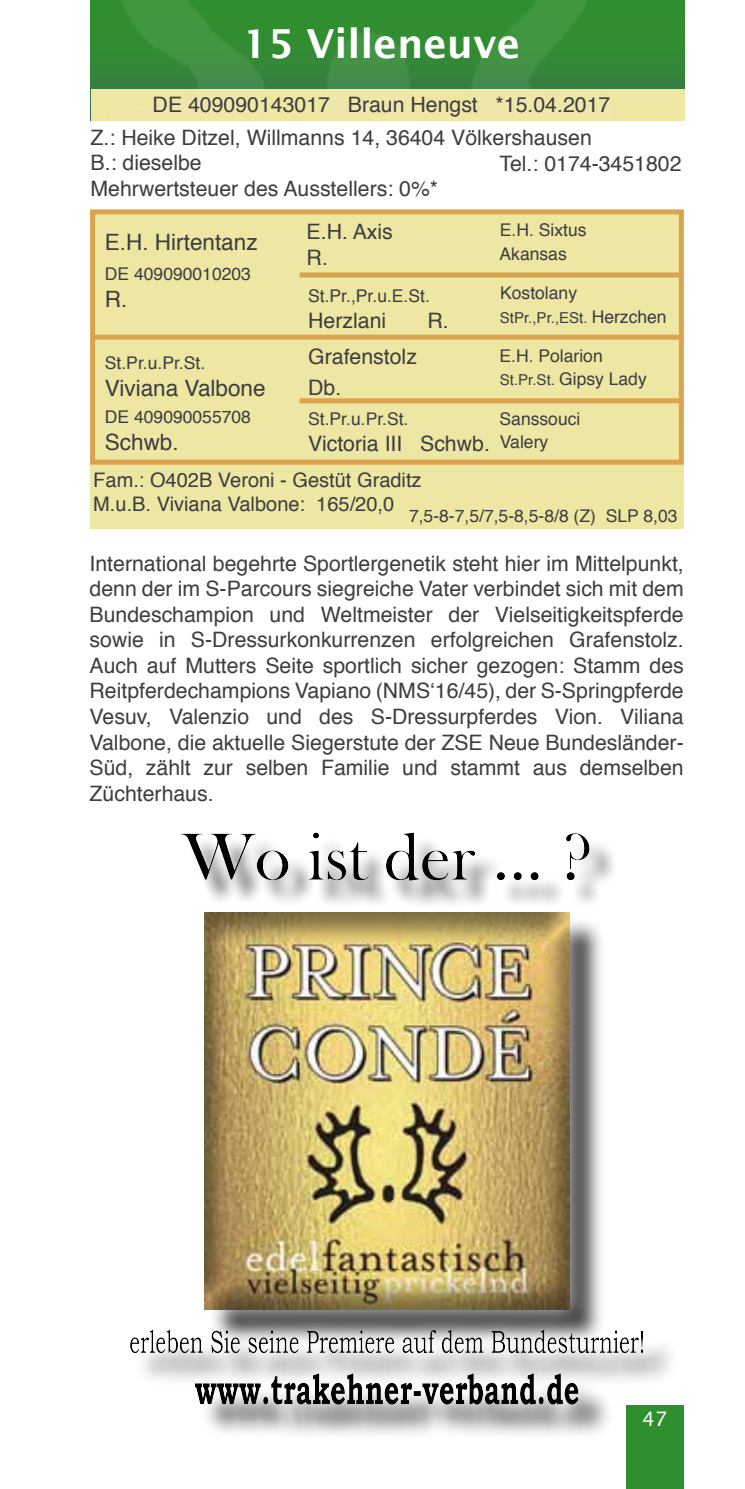
<style>
.page{position:relative;width:745px;height:1489px;background:#fff}
.page>*{position:absolute;margin:0;border:0;box-sizing:border-box;transform-origin:0 0}
.t1{font:600 40px "Lucida Sans";color:#fff}
.t2{font:22.5px "Helvetica";color:#3e3d40}
.t3{font:21.25px/25.5px "Helvetica";color:#3e3d40}
.t4{font:20px/24px "Helvetica";color:#3e3d40}
.t5{font:20px "Lucida Sans";color:#fff}
.t6{font:17.5px/23px "Helvetica";color:#3e3d40}
.t7{font:15px "Helvetica";color:#3e3d40}
.s1{font-size:17.5px}
</style>
<div class="page">
<svg style="left:91px;top:0;width:593px;height:89px;background:#318a34"></svg>
<div style="left:90px;top:464px;width:593px;height:65px;background:#eee6a3"></div>
<div style="left:91px;top:89px;width:593px;height:32px;background:#efe7aa"></div>
<div style="left:625px;top:1405px;width:58px;height:83px;background:#2f8f2f"></div>
<div style="left:90px;top:209px;width:593px;height:255px;background:#eee6a3;border:5px solid #d9a44d"></div>
<div style="left:91px;top:334px;width:589px;height:5px;background:#d9a44d"></div>
<div style="left:299px;top:272px;width:381px;height:5px;background:#d9a44d"></div>
<div style="left:299px;top:398px;width:381px;height:5px;background:#d9a44d"></div>
<img style="left:106px;top:0;width:533px;height:89px">
<div style="left:209px;top:916px;width:396px;height:430px;background:#000;opacity:.75"></div>
<div style="left:186px;top:893px;width:401px;height:435px;background:#fff;opacity:.75"></div>
<div style="left:203px;top:911px;width:367px;height:399px;background:#000;opacity:.5"></div>
<div style="left:162px;top:814px;width:450px;height:95px;background:#000;opacity:.5"></div>
<div style="left:135px;top:1334px;width:543px;height:105px;background:#000;opacity:.75"></div>
<div style="left:111px;top:1295px;width:560px;height:133px;background:#000;opacity:.5"></div>
<h1 class="t1" style="left:242px;top:21px;width:279px">15 Villeneuve</h1>
<p class="t3" style="left:90px;top:89px;width:521px;line-height:32.5px;text-indent:62px">DE 409090143017 Braun Hengst *15.04.2017<br>Z.: Heike Ditzel, Willmanns 14, 36404 Völkershausen</p>
<p class="t3" style="left:90px;top:151px;width:349px">B.: dieselbe<br>Mehrwertsteuer des Ausstellers: 0%*</p>
<p class="t3" style="left:499px;top:151px;width:183px">Tel.: 0174-3451802</p>
<p class="t2" style="left:105px;top:225px;width:154px">E.H. Hirtentanz</p>
<p class="t6" style="left:105px;top:263px;width:147px">DE 409090010203</p>
<p class="t2" style="left:105px;top:282px;width:24px">R.</p>
<p class="t6" style="left:105px;top:352px;width:102px">St.Pr.u.Pr.St.</p>
<p class="t2" style="left:105px;top:371px;width:162px">Viviana Valbone</p>
<p class="t6" style="left:105px;top:406px;width:147px">DE 409090055708</p>
<p class="t2" style="left:105px;top:425px;width:75px">Schwb.</p>
<p class="t3" style="left:306px;top:219px;width:88px">E.H. Axis<br>R.</p>
<p class="t6" style="left:499px;top:219px;width:88px">E.H. Sixtus</p>
<p class="t6" style="left:308px;top:285px;width:123px">St.Pr.,Pr.u.E.St.</p>
<p class="t3" style="left:308px;top:308px;width:79px">Herzlani</p>
<p class="t3" style="left:427px;top:308px;width:23px">R.</p>
<p class="t6" style="left:499px;top:242px;width:69px">Akansas</p>
<p class="t6" style="left:500px;top:282px;width:78px">Kostolany</p>
<p class="t7" style="left:499px;top:306px;width:168px">StPr.,Pr.,ESt. <span class="s1">Herzchen</span></p>
<p class="t3" style="left:308px;top:342px;width:110px;line-height:30px">Grafenstolz<br>Db.</p>
<p class="t6" style="left:499px;top:345px;width:105px">E.H. Polarion</p>
<p class="t6" style="left:308px;top:408px;width:102px">St.Pr.u.Pr.St.</p>
<p class="t3" style="left:308px;top:431px;width:183px">Victoria III Schwb.</p>
<p class="t7" style="left:499px;top:368px;width:148px">St.Pr.St. <span class="s1">Gipsy Lady</span></p>
<p class="t6" style="left:499px;top:408px;width:82px">Sanssouci<br>Valery</p>
<p class="t4" style="left:93px;top:469px;width:329px">Fam.: O402B Veroni - Gestüt Graditz<br>M.u.B. Viviana Valbone: 165/20,0</p>
<p class="t6" style="left:409px;top:505px;width:270px">7,5-8-7,5/7,5-8,5-8/8 (Z) SLP 8,03</p>
<p class="t3" style="left:89px;top:551px;width:595px;text-align:justify">International begehrte Sportlergenetik steht hier im Mittelpunkt, denn der im S-Parcours siegreiche Vater verbindet sich mit dem Bundeschampion und Weltmeister der Vielseitigkeitspferde sowie in S-Dressurkonkurrenzen erfolgreichen Grafenstolz.<br>Auch auf Mutters Seite sportlich sicher gezogen: Stamm des Reitpferdechampions Vapiano (NMS‘16/45), der S-Springpferde Vesuv, Valenzio und des S-Dressurpferdes Vion. Viliana Valbone, die aktuelle Siegerstute der ZSE Neue Bundesländer-Süd, zählt zur selben Familie und stammt aus demselben Züchterhaus.</p>
<p class="t5" style="left:641px;top:1407px;width:27px">47</p>
</div>
